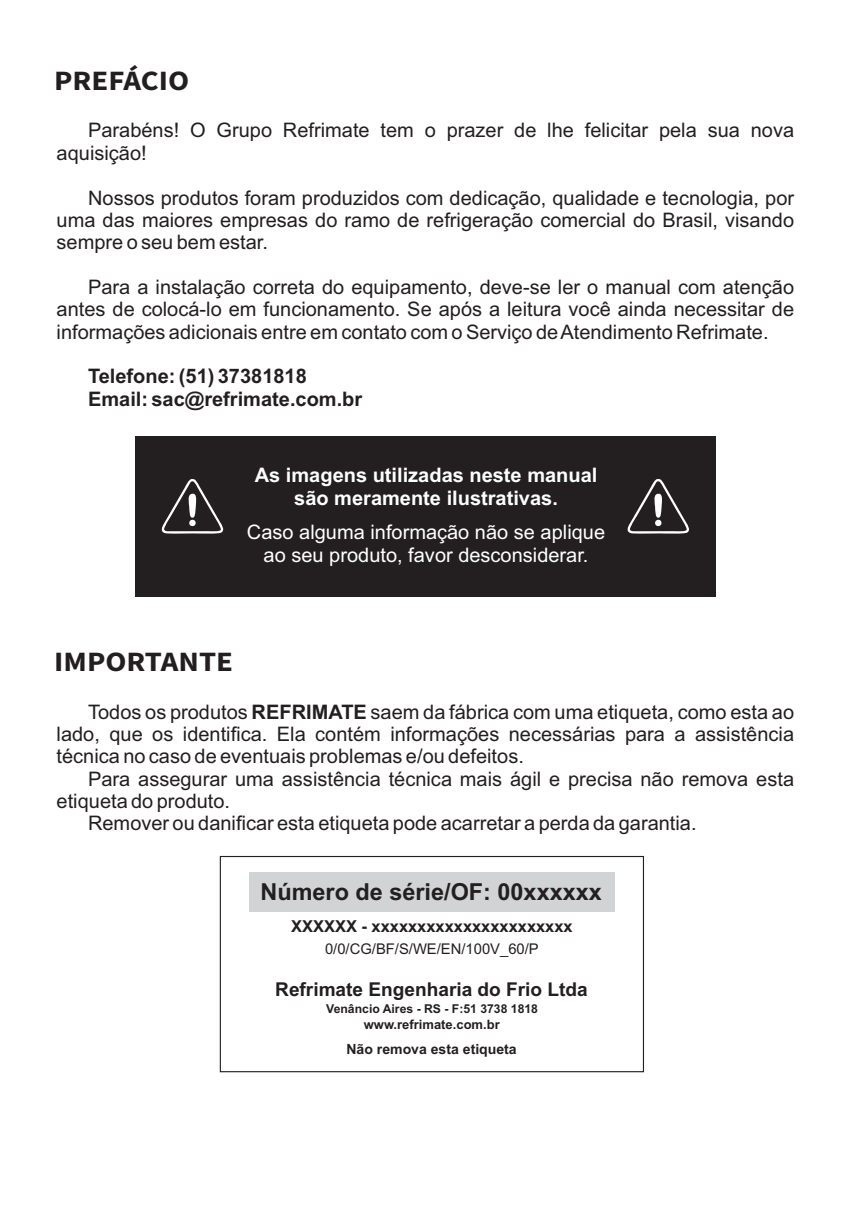
<style>
.page{position:relative;width:851px;height:1208px;background:#fff}
.page>*{position:absolute;margin:0;border:0;box-sizing:border-box;transform-origin:0 0}
.t1{font:700 28px "Source Sans Pro";color:#231f20;scale:1.1 1}
.t2{font:700 23.4px "Arial";color:#231f20}
.t3{font:20px/22.4px "Arial";color:#231f20;text-align:justify}
.t4{font:20px/22.4px "Arial";color:#fff;text-align:center}
.t5{font:700 20px/22.4px "Arial";color:#fff;text-align:center}
.t6{font:700 20px/22.4px "Arial";color:#231f20}
.t7{font:700 19px "Arial";color:#231f20}
.t8{font:700 16.4px "Arial";color:#231f20}
.t9{font:14.8px "Arial";color:#231f20}
.t10{font:700 14px "Arial";color:#231f20}
.t11{font:700 13px "Arial";color:#231f20}
.t12{font:700 12.2px "Arial";color:#231f20}
.s1{font-weight:700}
</style>
<div class="page">
<div style="left:135px;top:436px;width:580px;height:161px;background:#231f20"></div>
<svg style="left:161px;top:478px;width:63px;height:56px"></svg>
<svg style="left:627px;top:478px;width:62px;height:56px"></svg>
<div style="left:220px;top:856px;width:424px;height:216px;border:1px solid #231f20"></div>
<div style="left:249px;top:872px;width:365px;height:39px;background:#d1d3d4"></div>
<h1 class="t1" style="left:54px;top:69px;width:124px">PREFÁCIO</h1>
<p class="t3" style="left:57px;top:121px;width:738px;text-indent:31px">Parabéns! O Grupo Refrimate tem o prazer de lhe felicitar pela sua nova aquisição!</p>
<p class="t3" style="left:57px;top:188px;width:739px;text-indent:31px">Nossos produtos foram produzidos com dedicação, qualidade e tecnologia, por uma das maiores empresas do ramo de refrigeração comercial do Brasil, visando sempre o seu bem estar.</p>
<p class="t3" style="left:57px;top:277px;width:738px;text-indent:31px">Para a instalação correta do equipamento, deve-se ler o manual com atenção antes de colocá-lo em funcionamento. Se após a leitura você ainda necessitar de informações adicionais entre em contato com o Serviço de Atendimento Refrimate.</p>
<p class="t6" style="left:88px;top:367px;width:276px">Telefone: (51) 37381818<br>Email: sac@refrimate.com.br</p>
<p class="t5" style="left:255px;top:466px;width:344px">As imagens utilizadas neste manual são meramente ilustrativas.</p>
<p class="t4" style="left:247px;top:523px;width:359px">Caso alguma informação não se aplique ao seu produto, favor desconsiderar.</p>
<h1 class="t1" style="left:54px;top:650px;width:164px">IMPORTANTE</h1>
<p class="t3" style="left:57px;top:702px;width:739px;text-indent:31px">Todos os produtos <span class="s1">REFRIMATE</span> saem da fábrica com uma etiqueta, como esta ao lado, que os identifica. Ela contém informações necessárias para a assistência técnica no caso de eventuais problemas e/ou defeitos.</p>
<p class="t3" style="left:88px;top:769px;width:707px">Para assegurar uma assistência técnica mais ágil e precisa não remova esta</p>
<p class="t3" style="left:57px;top:791px;width:175px">etiqueta do produto.</p>
<p class="t3" style="left:88px;top:814px;width:610px">Remover ou danificar esta etiqueta pode acarretar a perda da garantia.</p>
<p class="t2" style="left:260px;top:882px;width:343px">Número de série/OF: 00xxxxxx</p>
<p class="t8" style="left:291px;top:919px;width:283px">XXXXXX - xxxxxxxxxxxxxxxxxxxxxx</p>
<p class="t9" style="left:325px;top:943px;width:215px">0/0/CG/BF/S/WE/EN/100V_60/P</p>
<p class="t7" style="left:275px;top:982px;width:314px">Refrimate Engenharia do Frio Ltda</p>
<p class="t12" style="left:326px;top:1003px;width:213px">Venâncio Aires - RS - F:51 3738 1818</p>
<p class="t11" style="left:364px;top:1019px;width:137px">www.refrimate.com.br</p>
<p class="t10" style="left:346px;top:1043px;width:172px">Não remova esta etiqueta</p>
</div>
